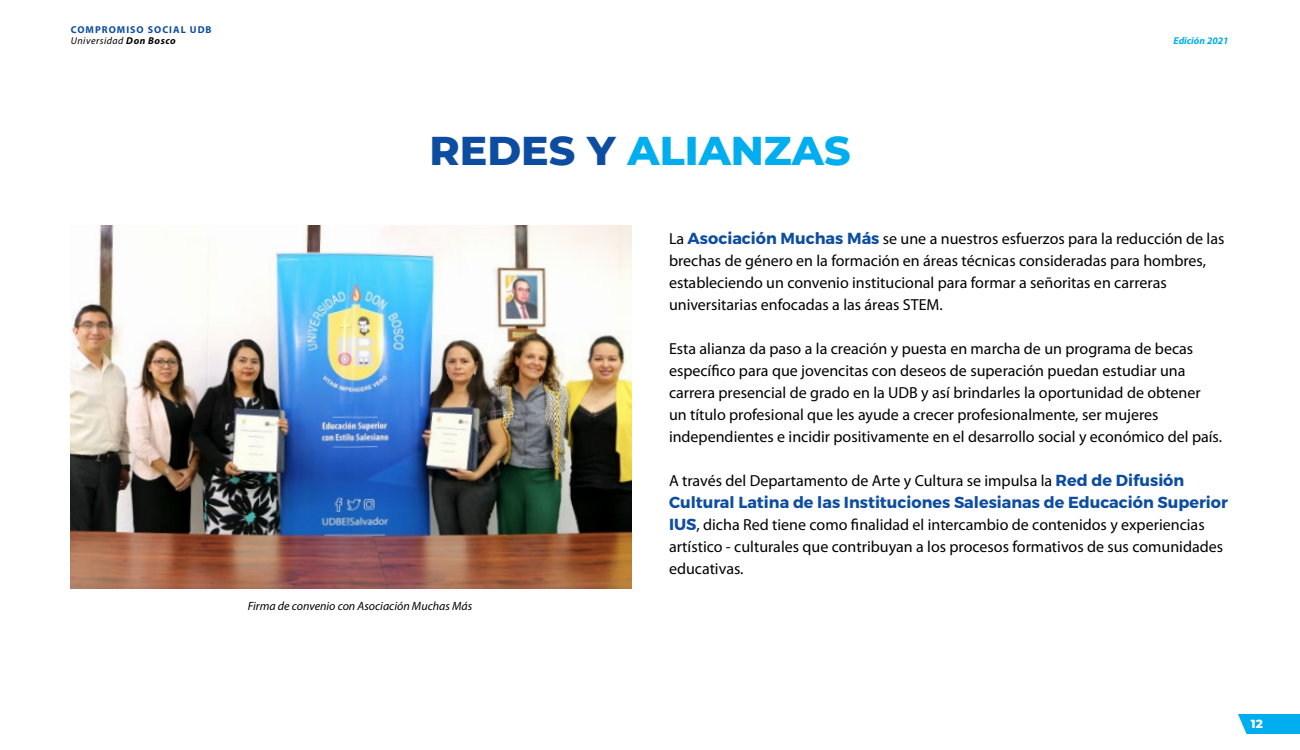
<style>
.page{position:relative;width:1300px;height:750px;background:#fff}
.page>*{position:absolute;margin:0;border:0;box-sizing:border-box;transform-origin:0 0}
.t1{font:800 41px "Montserrat";color:#00aeef}
.t2{font:16px/22px "Myriad Pro";color:#000}
.t3{font:italic 12px "Myriad Pro";color:#000}
.t4{font:800 12px "Montserrat";color:#fff}
.t5{font:700 10px/10.9px "Myriad Pro";letter-spacing:.1em;color:#0d4da1}
.t6{font:italic 700 10px "Myriad Pro";color:#00aeef}
.s1{font-weight:400;font-style:italic;color:#000}
.s2{font-style:italic;color:#000}
.s3{color:#0d4da1}
.s4{font-family:"Montserrat";font-weight:700;color:#0d4da1}
</style>
<div class="page">
<svg style="left:1238px;top:714px;width:62px;height:20px"></svg>
<img style="left:70px;top:225px;width:562px;height:364px">
<p class="t5" style="left:71px;top:23px;width:142px">COMPROMISO SOCIAL UDB<br><span class="s1">Universidad</span> <span class="s2">Don Bosco</span></p>
<p class="t6" style="left:1174px;top:34px;width:57px">Edición 2021</p>
<p class="t1" style="left:429px;top:120px;width:423px"><span class="s3">REDES Y</span> ALIANZAS</p>
<p class="t3" style="left:248px;top:599px;width:226px">Firma de convenio con Asociación Muchas Más</p>
<p class="t2" style="left:669px;top:227px;width:557px">La <span class="s4">Asociación Muchas Más</span> se une a nuestros esfuerzos para la reducción de las brechas de género en la formación en áreas técnicas consideradas para hombres, estableciendo un convenio institucional para formar a señoritas en carreras universitarias enfocadas a las áreas STEM.</p>
<p class="t2" style="left:669px;top:337px;width:555px">Esta alianza da paso a la creación y puesta en marcha de un programa de becas específico para que jovencitas con deseos de superación puedan estudiar una carrera presencial de grado en la UDB y así brindarles la oportunidad de obtener un título profesional que les ayude a crecer profesionalmente, ser mujeres independientes e incidir positivamente en el desarrollo social y económico del país.</p>
<p class="t2" style="left:669px;top:469px;width:560px">A través del Departamento de Arte y Cultura se impulsa la <span class="s4">Red de Difusión Cultural Latina de las Instituciones Salesianas de Educación Superior IUS</span>, dicha Red tiene como finalidad el intercambio de contenidos y experiencias artístico - culturales que contribuyan a los procesos formativos de sus comunidades educativas.</p>
<p class="t4" style="left:1251px;top:715px;width:14px">12</p>
</div>
